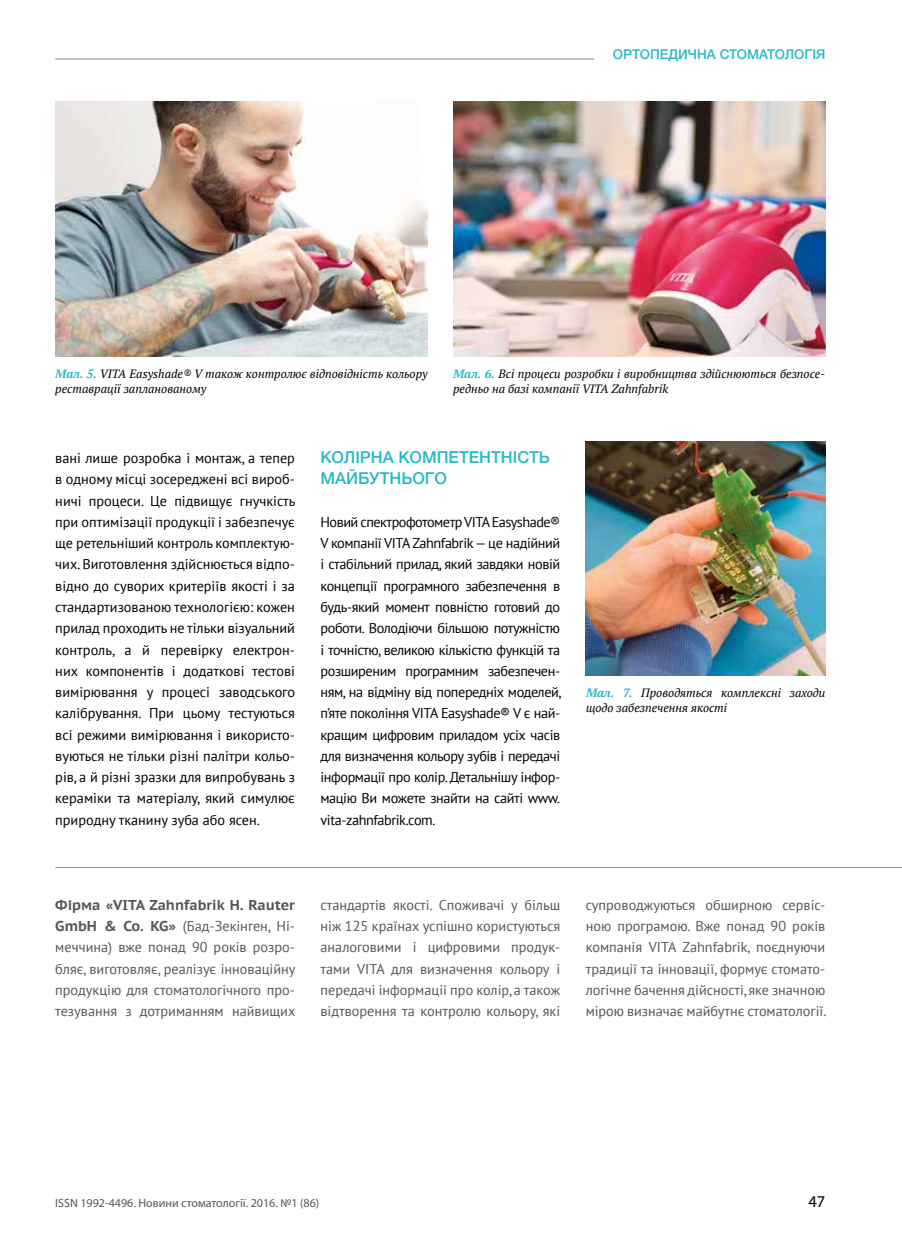
<style>
.page{position:relative;width:902px;height:1259px;background:#fff}
.page>*{position:absolute;margin:0;border:0;box-sizing:border-box;transform-origin:0 0}
.t1{font:500 16.5px/21.3px "Helvetica Neue LTW1 G";color:#29b8c8}
.t2{font:16.5px "Myriad Pro";color:#000}
.t3{font:14.25px/21.3px "PT Sans";letter-spacing:-.025em;color:#000;text-align:justify}
.t4{font:14.25px/21.3px "PT Sans";color:#565656;text-align:justify}
.t5{font:700 14.25px "PT Sans Caption";color:#565656}
.t6{font:500 13.5px "Helvetica Neue LTW1 G";color:#29b8c8}
.t7{font:italic 12px/15px "PT Serif";color:#000}
.t8{font:12px "Myriad Pro";color:#565656}
.s1{font-weight:700;color:#29b8c8}
.s2{font-family:"PT Sans Caption";font-weight:700}
</style>
<div class="page">
<hr style="left:55px;top:59px;width:770px;height:1px;background:#878786">
<div style="left:594px;top:40px;width:231px;height:27px;background:#fff"></div>
<img style="left:55px;top:102px;width:372px;height:255px">
<img style="left:453px;top:102px;width:372px;height:255px">
<img style="left:585px;top:442px;width:240px;height:234px">
<hr style="left:55px;top:867px;width:846px;height:1px;background:#29b8c8">
<p class="t6" style="left:613px;top:46px;width:214px">ОРТОПЕДИЧНА СТОМАТОЛОГІЯ</p>
<p class="t7" style="left:55px;top:366px;width:374px"><span class="s1">Мал. 5.</span> VITA Easyshade® V також контролює відповідність кольору реставрації запланованому</p>
<p class="t7" style="left:453px;top:366px;width:374px"><span class="s1">Мал. 6.</span> Всі процеси розробки і виробництва здійснюються безпосе&shy;редньо на базі компанії VITA Zahnfabrik</p>
<p class="t3" style="left:55px;top:447px;width:242px">вані лише розробка і монтаж, а тепер в одному місці зосереджені всі вироб&shy;ничі процеси. Це підвищує гнучкість при оптимізації продукції і забезпечує ще ретельніший контроль комплектую&shy;чих. Виготовлення здійснюється відпо&shy;відно до суворих критеріїв якості і за стандартизованою технологією: кожен прилад проходить не тільки візуальний контроль, а й перевірку електрон&shy;них компонентів і додаткові тестові вимірювання у процесі заводського калібрування. При цьому тестуються всі режими вимірювання і використо&shy;вуються не тільки різні палітри кольо&shy;рів, а й різні зразки для випробувань з кераміки та матеріалу, який симулює природну тканину зуба або ясен.</p>
<p class="t1" style="left:320px;top:446px;width:231px">КОЛІРНА КОМПЕТЕНТНІСТЬ<br>МАЙБУТНЬОГО</p>
<p class="t3" style="left:320px;top:511px;width:242px">Новий спектрофотометр VITA Easyshade® V компанії VITA Zahnfabrik — це надійний і стабільний прилад, який завдяки новій концепції програмного забезпечення в будь-який момент повністю готовий до роботи. Володіючи більшою потужністю і точністю, великою кількістю функцій та розширеним програмним забезпечен&shy;ням, на відміну від попередніх моделей, п’яте покоління VITA Easyshade® V є най&shy;кращим цифровим приладом усіх часів для визначення кольору зубів і передачі інформації про колір. Детальнішу інфор&shy;мацію Ви можете знайти на сайті www. vita-zahnfabrik.com.</p>
<p class="t7" style="left:586px;top:685px;width:241px"><span class="s1">Мал. 7.</span> Проводяться комплексні заходи щодо забезпечення якості</p>
<p class="t5" style="left:55px;top:895px;width:241px">Фірма «VITA Zahnfabrik H. Rauter</p>
<p class="t4" style="left:55px;top:915px;width:242px"><span class="s2">GmbH &amp; Co. KG»</span> (Бад-Зекінген, Ні&shy;меччина) вже понад 90 років розро&shy;бляє, виготовляє, реалізує інноваційну продукцію для стоматологічного про&shy;тезування з дотриманням найвищих</p>
<p class="t4" style="left:320px;top:893px;width:241px">стандартів якості. Споживачі у більш ніж 125 країнах успішно користуються аналоговими і цифровими продук&shy;тами VITA для визначення кольору і передачі інформації про колір, а також відтворення та контролю кольору, які</p>
<p class="t4" style="left:585px;top:893px;width:242px">супроводжуються обширною сервіс&shy;ною програмою. Вже понад 90 років компанія VITA Zahnfabrik, поєднуючи традиції та інновації, формує стомато&shy;логічне бачення дійсності, яке значною мірою визначає майбутнє стоматології.</p>
<p class="t8" style="left:55px;top:1196px;width:265px">ISSN 1992-4496. Новини стоматології. 2016. №1 (86)</p>
<p class="t2" style="left:808px;top:1191px;width:18px">47</p>
</div>
